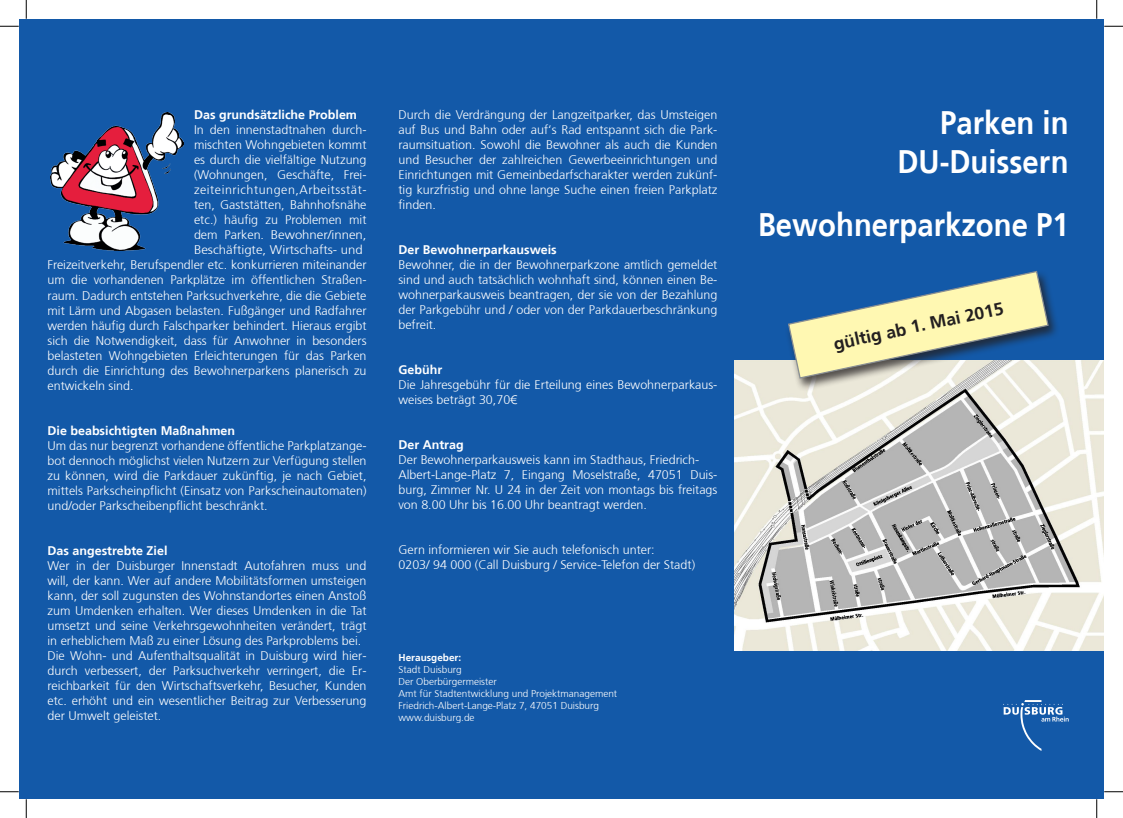
<style>
.page{position:relative;width:1123px;height:818px;background:#fff}
.page>*{position:absolute;margin:0;border:0;box-sizing:border-box;transform-origin:0 0}
.t1{font:60px "Duisburg Logo";color:#fff}
.t2{font:700 32.5px "Frutiger 65";color:#fff;scale:.9 1}
.t3{font:700 17.5px "Frutiger 65";color:#231f20}
.t4{font:300 12.5px/15px "Frutiger 45";color:#fff;text-align:justify}
.t5{font:700 12.5px "Frutiger 65";color:#fff}
.t6{font:300 10px "Frutiger 45";color:#fff}
.t7{font:700 10px "Frutiger 65";color:#fff}
</style>
<div class="page">
<div style="left:19px;top:19px;width:1084px;height:780px;background:#1359a8"></div>
<img style="left:734px;top:361px;width:369px;height:289px">
<img style="left:50px;top:113px;width:134px;height:138px">
<div style="left:785px;top:270px;width:274px;height:121px;background:#231f20;opacity:.75"></div>
<svg style="left:787px;top:270px;width:262px;height:109px"></svg>
<svg style="left:0;top:25px;width:19px;height:2px"></svg>
<svg style="left:1104px;top:25px;width:19px;height:2px"></svg>
<svg style="left:0;top:791px;width:19px;height:1px"></svg>
<svg style="left:1104px;top:791px;width:19px;height:1px"></svg>
<svg style="left:25px;top:0;width:2px;height:19px"></svg>
<svg style="left:25px;top:799px;width:2px;height:19px"></svg>
<svg style="left:1096px;top:0;width:1px;height:19px"></svg>
<svg style="left:1096px;top:799px;width:1px;height:19px"></svg>
<p class="t5" style="left:194px;top:108px;width:164px">Das grundsätzliche Problem</p>
<p class="t4" style="left:194px;top:123px;width:174px">In den innenstadtnahen durch&shy;mischten Wohngebieten kommt es durch die vielfältige Nutzung (Wohnungen, Geschäfte, Frei&shy;zeiteinrichtungen,Arbeitsstät&shy;ten, Gaststätten, Bahnhofsnähe etc.) häufig zu Problemen mit dem Parken. Bewohner/innen, Beschäftigte, Wirtschafts- und</p>
<p class="t4" style="left:48px;top:258px;width:320px">Freizeitverkehr, Berufspendler etc. konkurrieren miteinander um die vorhandenen Parkplätze im öffentlichen Straßen&shy;raum. Dadurch entstehen Parksuchverkehre, die die Gebiete</p>
<p class="t4" style="left:48px;top:303px;width:320px">mit Lärm und Abgasen belasten. Fußgänger und Radfahrer werden häufig durch Falschparker behindert. Hieraus ergibt sich die Notwendigkeit, dass für Anwohner in besonders belasteten Wohngebieten Erleichterungen für das Parken durch die Einrichtung des Bewohnerparkens planerisch zu entwickeln sind.</p>
<p class="t5" style="left:48px;top:423px;width:189px">Die beabsichtigten Maßnahmen</p>
<p class="t4" style="left:48px;top:438px;width:320px">Um das nur begrenzt vorhandene öffentliche Parkplatzange&shy;bot dennoch möglichst vielen Nutzern zur Verfügung stellen zu können, wird die Parkdauer zukünftig, je nach Gebiet, mittels Parkscheinpflicht (Einsatz von Parkscheinautomaten) und/oder Parkscheibenpflicht beschränkt.</p>
<p class="t5" style="left:48px;top:543px;width:121px">Das angestrebte Ziel</p>
<p class="t4" style="left:48px;top:558px;width:320px">Wer in der Duisburger Innenstadt Autofahren muss und will, der kann. Wer auf andere Mobilitätsformen umsteigen kann, der soll zugunsten des Wohnstandortes einen Anstoß zum Umdenken erhalten. Wer dieses Umdenken in die Tat umsetzt und seine Verkehrsgewohnheiten verändert, trägt in erheblichem Maß zu einer Lösung des Parkproblems bei.</p>
<p class="t4" style="left:48px;top:648px;width:320px">Die Wohn- und Aufenthaltsqualität in Duisburg wird hier&shy;durch verbessert, der Parksuchverkehr verringert, die Er&shy;reichbarkeit für den Wirtschaftsverkehr, Besucher, Kunden etc. erhöht und ein wesentlicher Beitrag zur Verbesserung der Umwelt geleistet.</p>
<p class="t4" style="left:398px;top:108px;width:320px">Durch die Verdrängung der Langzeitparker, das Umsteigen auf Bus und Bahn oder auf‘s Rad entspannt sich die Park&shy;raumsituation. Sowohl die Bewohner als auch die Kunden und Besucher der zahlreichen Gewerbeeinrichtungen und Einrichtungen mit Gemeinbedarfscharakter werden zukünf&shy;tig kurzfristig und ohne lange Suche einen freien Parkplatz finden.</p>
<p class="t5" style="left:398px;top:243px;width:160px">Der Bewohnerparkausweis</p>
<p class="t4" style="left:398px;top:258px;width:320px">Bewohner, die in der Bewohnerparkzone amtlich gemeldet sind und auch tatsächlich wohnhaft sind, können einen Be&shy;wohnerparkausweis beantragen, der sie von der Bezahlung der Parkgebühr und / oder von der Parkdauerbeschränkung befreit.</p>
<p class="t5" style="left:398px;top:363px;width:45px">Gebühr</p>
<p class="t4" style="left:398px;top:378px;width:320px">Die Jahresgebühr für die Erteilung eines Bewohnerparkaus&shy;weises beträgt 30,70€</p>
<p class="t5" style="left:398px;top:438px;width:67px">Der Antrag</p>
<p class="t4" style="left:398px;top:453px;width:302px">Der Bewohnerparkausweis kann im Stadthaus, Friedrich-</p>
<p class="t4" style="left:398px;top:468px;width:320px">Albert-Lange-Platz 7, Eingang Moselstraße, 47051 Duis&shy;burg, Zimmer Nr. U 24 in der Zeit von montags bis freitags von 8.00 Uhr bis 16.00 Uhr beantragt werden.</p>
<p class="t4" style="left:398px;top:543px;width:258px">Gern informieren wir Sie auch telefonisch unter:</p>
<p class="t4" style="left:398px;top:558px;width:298px">0203/ 94 000 (Call Duisburg / Service-Telefon der Stadt)</p>
<p class="t7" style="left:398px;top:652px;width:64px">Herausgeber:</p>
<p class="t6" style="left:398px;top:664px;width:65px">Stadt Duisburg</p>
<p class="t6" style="left:398px;top:676px;width:100px">Der Oberbürgermeister</p>
<p class="t6" style="left:398px;top:688px;width:220px">Amt für Stadtentwicklung und Projektmanagement</p>
<p class="t6" style="left:398px;top:700px;width:202px">Friedrich-Albert-Lange-Platz 7, 47051 Duisburg</p>
<p class="t6" style="left:398px;top:712px;width:78px">www.duisburg.de</p>
<p class="t2" style="left:940px;top:104px;width:144px">Parken in</p>
<p class="t2" style="left:897px;top:143px;width:192px">DU-Duissern</p>
<p class="t2" style="left:758px;top:205px;width:346px">Bewohnerparkzone P1</p>
<p class="t3" style="left:831px;top:334px;width:175px;rotate:-12deg">gültig ab 1. Mai 2015</p>
<p class="t1" style="left:1003px;top:649px;width:67px">f</p>
</div>
